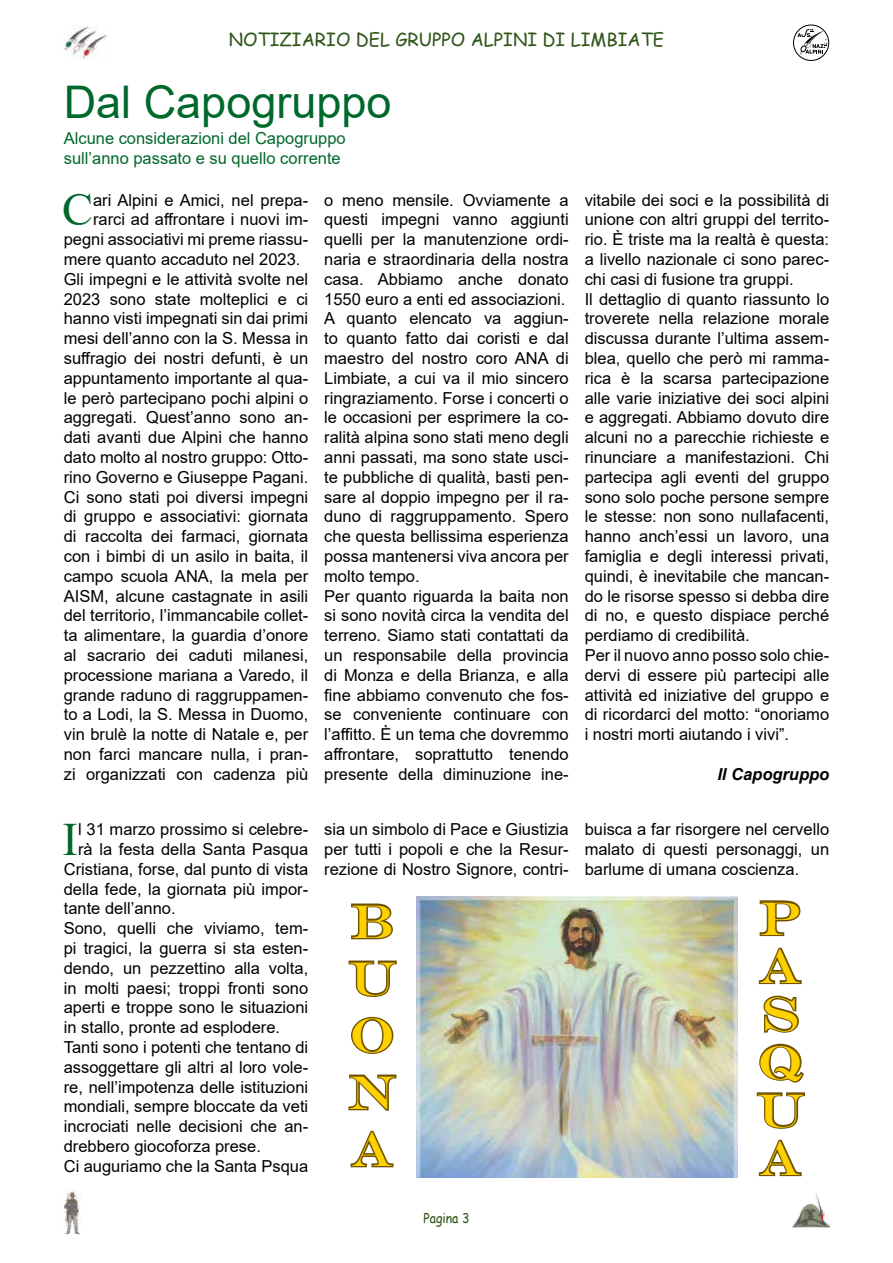
<style>
.page{position:relative;width:893px;height:1263px;background:#fff}
.page>*{position:absolute;margin:0;border:0;box-sizing:border-box;transform-origin:0 0}
.t1{font:48px/48px "Engravers";color:#ffd100;text-align:justify}
.t2{font:46.35px "Times New Roman";color:#00682c}
.t3{font:45px "Arial";color:#00682c}
.t4{font:18px "Comic Sans MS";color:#31571b}
.t5{font:16.5px/19.8px "Arial";color:#000}
.t6{font:16.5px/19.8px "Arial";color:#00682c}
.t7{font:italic 700 16.5px "Arial";color:#000}
.t8{font:13.5px "Comic Sans MS";color:#31571b;scale:.9 1}
</style>
<div class="page">
<img style="left:64px;top:1190px;width:17px;height:44px">
<img style="left:792px;top:1193px;width:37px;height:35px">
<img style="left:64px;top:26px;width:43px;height:34px">
<div style="left:793px;top:25px;width:36px;height:36px;border:1px solid #000;border-radius:50%"></div>
<svg style="left:797px;top:29px;width:30px;height:26px"></svg>
<img style="left:417px;top:896px;width:321px;height:282px">
<svg style="left:351px;top:903px;width:42px;height:37px"></svg>
<svg style="left:348px;top:960px;width:49px;height:37px"></svg>
<svg style="left:351px;top:1016px;width:43px;height:38px"></svg>
<svg style="left:348px;top:1074px;width:49px;height:37px"></svg>
<svg style="left:350px;top:1130px;width:44px;height:38px"></svg>
<svg style="left:759px;top:900px;width:42px;height:37px"></svg>
<svg style="left:758px;top:947px;width:44px;height:38px"></svg>
<svg style="left:763px;top:995px;width:36px;height:38px"></svg>
<svg style="left:759px;top:1043px;width:45px;height:40px"></svg>
<svg style="left:756px;top:1092px;width:49px;height:37px"></svg>
<svg style="left:758px;top:1139px;width:44px;height:38px"></svg>
<p class="t4" style="left:229px;top:26px;width:437px">NOTIZIARIO DEL GRUPPO ALPINI DI LIMBIATE</p>
<h3 class="t3" style="left:64px;top:71px;width:329px">Dal Capogruppo</h3>
<p class="t6" style="left:64px;top:128px;width:284px">Alcune considerazioni del Capogruppo sull’anno passato e su quello corrente</p>
<h2 class="t2" style="left:62px;top:177px;width:32px">C</h2>
<p class="t5" style="left:93px;top:190px;width:217px">ari Alpini e Amici, nel prepa-</p>
<p class="t5" style="left:324px;top:190px;width:246px">o meno mensile. Ovviamente a questi impegni vanno aggiunti quelli per la manutenzione ordi&shy;naria e straordinaria della nostra casa. Abbiamo anche donato<br>1550 euro a enti ed associazioni.<br>A quanto elencato va aggiun&shy;to quanto fatto dai coristi e dal maestro del nostro coro ANA di<br>Limbiate, a cui va il mio sincero ringraziamento. Forse i concerti o le occasioni per esprimere la co&shy;ralità alpina sono stati meno degli anni passati, ma sono state usci&shy;te pubbliche di qualità, basti pen&shy;sare al doppio impegno per il ra&shy;duno di raggruppamento. Spero che questa bellissima esperienza possa mantenersi viva ancora per molto tempo.<br>Per quanto riguarda la baita non si sono novità circa la vendita del terreno. Siamo stati contattati da un responsabile della provincia di Monza e della Brianza, e alla fine abbiamo convenuto che fos&shy;se conveniente continuare con l’affitto. È un tema che dovremmo affrontare, soprattutto tenendo presente della diminuzione ine-</p>
<p class="t5" style="left:585px;top:190px;width:246px">vitabile dei soci e la possibilità di unione con altri gruppi del territo&shy;rio. È triste ma la realtà è questa: a livello nazionale ci sono parec&shy;chi casi di fusione tra gruppi.<br>Il dettaglio di quanto riassunto lo troverete nella relazione morale discussa durante l’ultima assem&shy;blea, quello che però mi ramma&shy;rica è la scarsa partecipazione alle varie iniziative dei soci alpini e aggregati. Abbiamo dovuto dire alcuni no a parecchie richieste e rinunciare a manifestazioni. Chi partecipa agli eventi del gruppo sono solo poche persone sempre le stesse: non sono nullafacenti, hanno anch’essi un lavoro, una famiglia e degli interessi privati, quindi, è inevitabile che mancan&shy;do le risorse spesso si debba dire di no, e questo dispiace perché perdiamo di credibilità.<br>Per il nuovo anno posso solo chie&shy;dervi di essere più partecipi alle attività ed iniziative del gruppo e di ricordarci del motto: “onoriamo i nostri morti aiutando i vivi”.</p>
<p class="t5" style="left:93px;top:209px;width:217px">rarci ad affrontare i nuovi im-</p>
<p class="t5" style="left:64px;top:229px;width:246px">pegni associativi mi preme riassu-</p>
<p class="t5" style="left:64px;top:249px;width:238px">mere quanto accaduto nel 2023.</p>
<p class="t5" style="left:64px;top:269px;width:246px">Gli impegni e le attività svolte nel</p>
<p class="t5" style="left:64px;top:289px;width:246px">2023 sono state molteplici e ci</p>
<p class="t5" style="left:64px;top:308px;width:246px">hanno visti impegnati sin dai primi</p>
<p class="t5" style="left:64px;top:328px;width:246px">mesi dell’anno con la S. Messa in</p>
<p class="t5" style="left:64px;top:348px;width:246px">suffragio dei nostri defunti, è un</p>
<p class="t5" style="left:64px;top:368px;width:246px">appuntamento importante al qua-</p>
<p class="t5" style="left:64px;top:388px;width:246px">le però partecipano pochi alpini o</p>
<p class="t5" style="left:64px;top:407px;width:246px">aggregati. Quest’anno sono an-</p>
<p class="t5" style="left:64px;top:427px;width:246px">dati avanti due Alpini che hanno</p>
<p class="t5" style="left:64px;top:447px;width:246px">dato molto al nostro gruppo: Otto-</p>
<p class="t5" style="left:64px;top:467px;width:246px">rino Governo e Giuseppe Pagani.</p>
<p class="t5" style="left:64px;top:487px;width:246px">Ci sono stati poi diversi impegni</p>
<p class="t5" style="left:64px;top:506px;width:246px">di gruppo e associativi: giornata</p>
<p class="t5" style="left:64px;top:526px;width:246px">di raccolta dei farmaci, giornata</p>
<p class="t5" style="left:64px;top:546px;width:246px">con i bimbi di un asilo in baita, il</p>
<p class="t5" style="left:64px;top:566px;width:246px">campo scuola ANA, la mela per</p>
<p class="t5" style="left:64px;top:586px;width:246px">AISM, alcune castagnate in asili</p>
<p class="t5" style="left:64px;top:605px;width:246px">del territorio, l’immancabile collet-</p>
<p class="t5" style="left:64px;top:625px;width:246px">ta alimentare, la guardia d’onore</p>
<p class="t5" style="left:64px;top:645px;width:246px">al sacrario dei caduti milanesi,</p>
<p class="t5" style="left:64px;top:665px;width:246px">processione mariana a Varedo, il</p>
<p class="t5" style="left:64px;top:685px;width:246px">grande raduno di raggruppamen-</p>
<p class="t5" style="left:64px;top:704px;width:246px">to a Lodi, la S. Messa in Duomo,</p>
<p class="t5" style="left:64px;top:724px;width:246px">vin brulè la notte di Natale e, per</p>
<p class="t5" style="left:64px;top:744px;width:246px">non farci mancare nulla, i pran-</p>
<p class="t5" style="left:64px;top:764px;width:246px">zi organizzati con cadenza più</p>
<p class="t7" style="left:717px;top:763px;width:113px">Il Capogruppo</p>
<h2 class="t2" style="left:63px;top:807px;width:17px">I</h2>
<p class="t5" style="left:78px;top:819px;width:232px">l 31 marzo prossimo si celebre-</p>
<p class="t5" style="left:78px;top:839px;width:232px">rà la festa della Santa Pasqua</p>
<p class="t5" style="left:64px;top:859px;width:246px">Cristiana, forse, dal punto di vista</p>
<p class="t5" style="left:64px;top:879px;width:246px">della fede, la giornata più impor-</p>
<p class="t5" style="left:64px;top:899px;width:113px">tante dell’anno.</p>
<p class="t5" style="left:64px;top:918px;width:246px">Sono, quelli che viviamo, tem-</p>
<p class="t5" style="left:64px;top:938px;width:246px">pi tragici, la guerra si sta esten-</p>
<p class="t5" style="left:64px;top:958px;width:246px">dendo, un pezzettino alla volta,</p>
<p class="t5" style="left:64px;top:978px;width:246px">in molti paesi; troppi fronti sono</p>
<p class="t5" style="left:64px;top:998px;width:246px">aperti e troppe sono le situazioni</p>
<p class="t5" style="left:64px;top:1017px;width:218px">in stallo, pronte ad esplodere.</p>
<p class="t5" style="left:64px;top:1037px;width:246px">Tanti sono i potenti che tentano di</p>
<p class="t5" style="left:64px;top:1057px;width:246px">assoggettare gli altri al loro vole-</p>
<p class="t5" style="left:64px;top:1077px;width:246px">re, nell’impotenza delle istituzioni</p>
<p class="t5" style="left:64px;top:1097px;width:246px">mondiali, sempre bloccate da veti</p>
<p class="t5" style="left:64px;top:1116px;width:246px">incrociati nelle decisioni che an-</p>
<p class="t5" style="left:64px;top:1136px;width:199px">drebbero giocoforza prese.</p>
<p class="t5" style="left:64px;top:1156px;width:246px">Ci auguriamo che la Santa Psqua</p>
<p class="t5" style="left:324px;top:819px;width:246px;text-align:justify">sia un simbolo di Pace e Giustizia per tutti i popoli e che la Resur&shy;rezione di Nostro Signore, contri-</p>
<p class="t5" style="left:585px;top:819px;width:246px;text-align:justify">buisca a far risorgere nel cervello malato di questi personaggi, un barlume di umana coscienza.</p>
<h1 class="t1" style="left:348px;top:892px;width:49px;line-height:57px">B U O N A</h1>
<h1 class="t1" style="left:756px;top:893px;width:49px">P A S Q U A</h1>
<p class="t8" style="left:423px;top:1208px;width:53px">Pagina 3</p>
</div>
